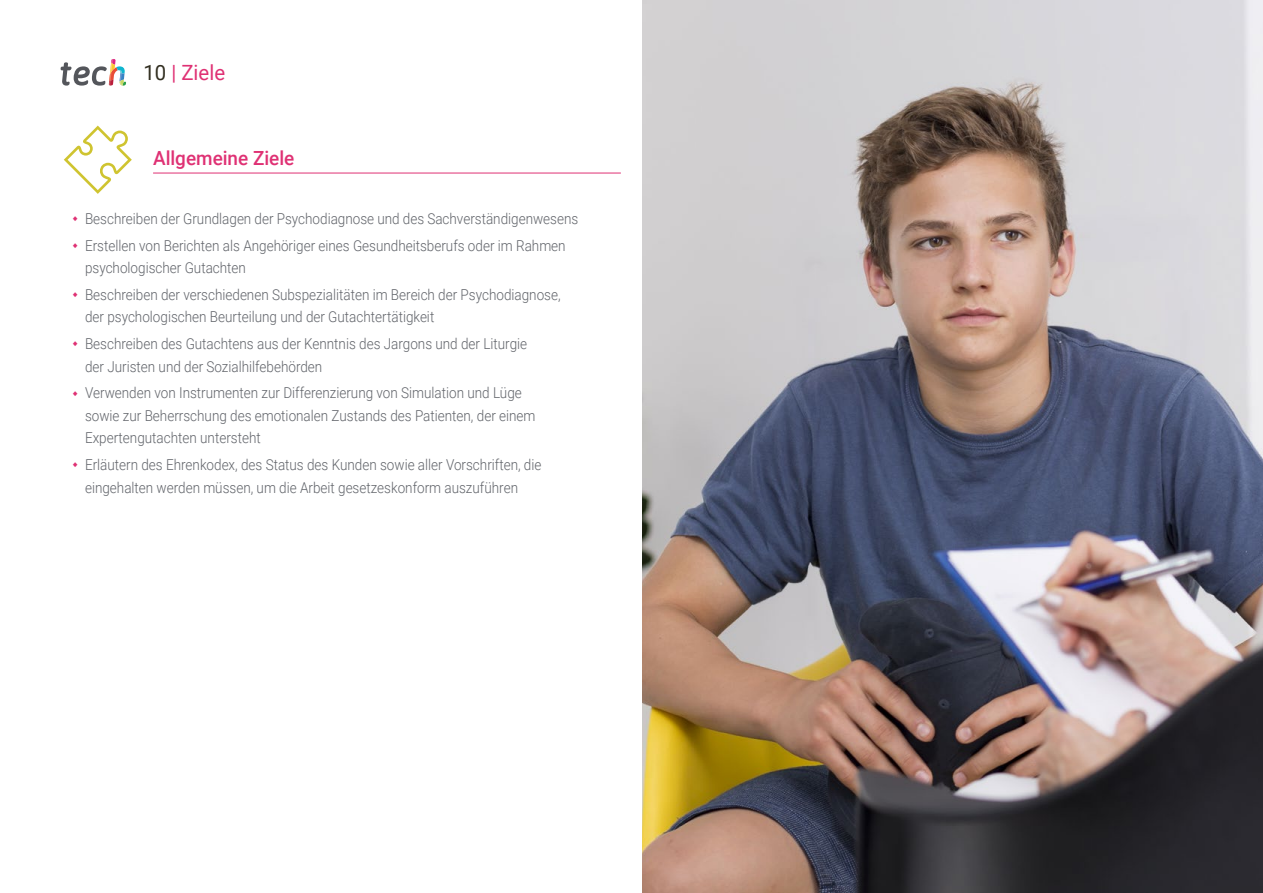
<style>
.page{position:relative;width:1263px;height:893px;background:#fff}
.page>*{position:absolute;margin:0;border:0;box-sizing:border-box;transform-origin:0 0}
.t1{font:21px "Roboto";color:#df3174}
.t2{font:500 19.5px "Roboto";color:#df3174}
.t3{font:300 15px/26.7px "Roboto";color:#61646a;scale:.9 1}
.s1{color:#312e20}
</style>
<div class="page">
<svg style="left:61px;top:59px;width:65px;height:27px"></svg>
<img style="left:642px;top:0;width:621px;height:893px">
<hr style="left:153px;top:173px;width:468px;height:1px;background:#df3174">
<svg style="left:64px;top:126px;width:68px;height:68px"></svg>
<h1 class="t1" style="left:144px;top:57px;width:83px"><span class="s1">10</span> | Ziele</h1>
<h2 class="t2" style="left:153px;top:144px;width:143px">Allgemeine Ziele</h2>
<p class="t3" style="left:85px;top:204px;width:550px">Beschreiben der Grundlagen der Psychodiagnose und des Sachverständigenwesens<br>Erstellen von Berichten als Angehöriger eines Gesundheitsberufs oder im Rahmen</p>
<p class="t3" style="left:85px;top:254px;width:530px">psychologischer Gutachten<br>Beschreiben der verschiedenen Subspezialitäten im Bereich der Psychodiagnose,</p>
<p class="t3" style="left:85px;top:303px;width:493px">der psychologischen Beurteilung und der Gutachtertätigkeit<br>Beschreiben des Gutachtens aus der Kenntnis des Jargons und der Liturgie</p>
<p class="t3" style="left:85px;top:352px;width:487px">der Juristen und der Sozialhilfebehörden<br>Verwenden von Instrumenten zur Differenzierung von Simulation und Lüge</p>
<p class="t3" style="left:85px;top:404px;width:502px;line-height:22.5px">sowie zur Beherrschung des emotionalen Zustands des Patienten, der einem<br>Expertengutachten untersteht</p>
<p class="t3" style="left:85px;top:453px;width:509px;line-height:22.5px">Erläutern des Ehrenkodex, des Status des Kunden sowie aller Vorschriften, die eingehalten werden müssen, um die Arbeit gesetzeskonform auszuführen</p>
</div>
